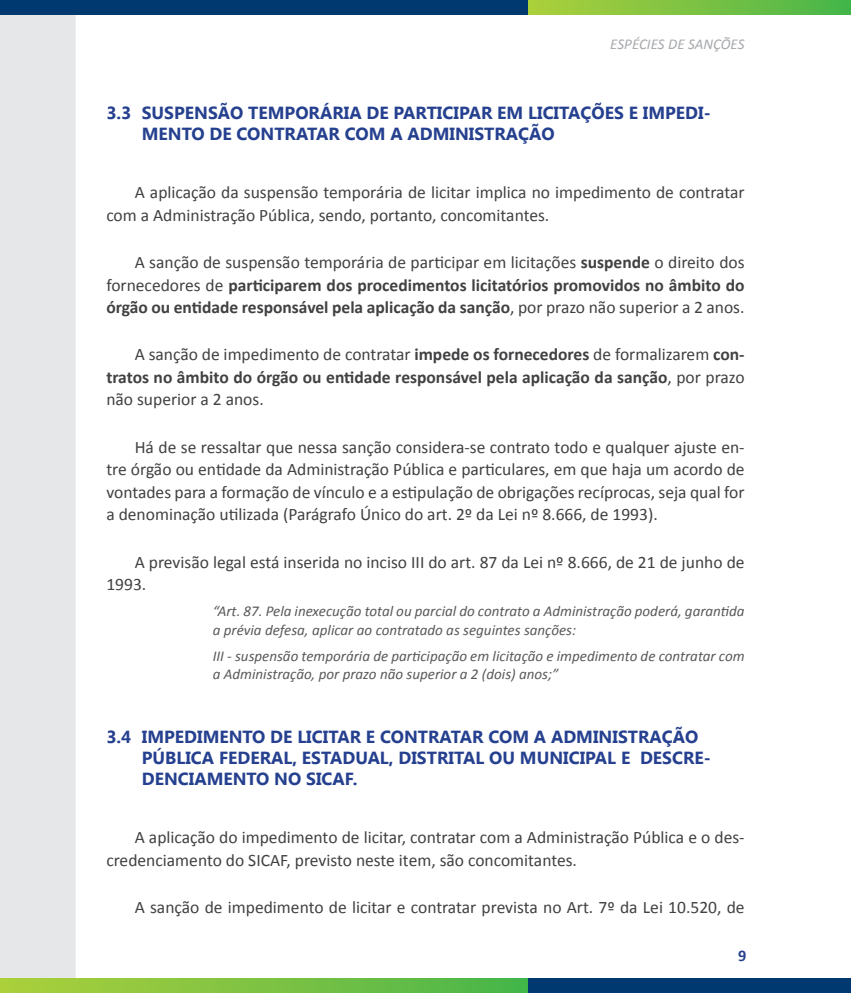
<style>
.page{position:relative;width:851px;height:993px;background:#fff}
.page>*{position:absolute;margin:0;border:0;box-sizing:border-box;transform-origin:0 0}
.t1{font:17.5px/22.5px "Calibri";color:#414042}
.t2{font:700 17.5px/22.5px "Calibri";color:#414042;text-align:justify}
.t3{font:700 17.5px/21px "Segoe UI";color:#25408f}
.t4{font:700 16.25px "Calibri";color:#25408f}
.t5{font:italic 15px/18.8px "Calibri";color:#58595b}
.t6{font:italic 15px "Calibri";color:#a7a9ac}
.s1{font-weight:400}
</style>
<div class="page">
<div style="left:0;top:14px;width:76px;height:964px;background:#e6e7e8"></div>
<div style="left:0;top:0;width:528px;height:14px;background:#003870"></div>
<svg style="left:0;top:978px;width:528px;height:14px;background:#7bc242"></svg>
<svg style="left:528px;top:0;width:322px;height:14px;background:#7bc242"></svg>
<div style="left:528px;top:978px;width:322px;height:14px;background:#003870"></div>
<p class="t6" style="left:610px;top:34px;width:136px">ESPÉCIES DE SANÇÕES</p>
<p class="t3" style="left:142px;top:101px;width:570px;text-indent:-35px">3.3 SUSPENSÃO TEMPORÁRIA DE PARTICIPAR EM LICITAÇÕES E IMPEDI-<br>MENTO DE CONTRATAR COM A ADMINISTRAÇÃO</p>
<p class="t1" style="left:106px;top:181px;width:639px;text-indent:28px">A aplicação da suspensão temporária de licitar implica no impedimento de contratar com a Administração Pública, sendo, portanto, concomitantes.</p>
<p class="t2" style="left:106px;top:251px;width:639px;text-indent:28px"><span class="s1">A sanção de suspensão temporária de participar em licitações</span> suspende <span class="s1">o direito dos fornecedores de</span> participarem dos procedimentos licitatórios promovidos no âmbito do órgão ou entidade responsável pela aplicação da sanção<span class="s1">, por prazo não superior a 2 anos.</span></p>
<p class="t2" style="left:106px;top:343px;width:639px;text-indent:28px"><span class="s1">A sanção de impedimento de contratar</span> impede os fornecedores <span class="s1">de formalizarem</span> con&shy;tratos no âmbito do órgão ou entidade responsável pela aplicação da sanção<span class="s1">, por prazo não superior a 2 anos.</span></p>
<p class="t1" style="left:106px;top:435px;width:639px;text-align:justify;text-indent:28px">Há de se ressaltar que nessa sanção considera-se contrato todo e qualquer ajuste en&shy;tre órgão ou entidade da Administração Pública e particulares, em que haja um acordo de vontades para a formação de vínculo e a estipulação de obrigações recíprocas, seja qual for a denominação utilizada (Parágrafo Único do art. 2º da Lei nº 8.666, de 1993).</p>
<p class="t1" style="left:106px;top:550px;width:639px;text-indent:28px">A previsão legal está inserida no inciso III do art. 87 da Lei nº 8.666, de 21 de junho de<br>1993.</p>
<p class="t5" style="left:213px;top:601px;width:533px">“Art. 87. Pela inexecução total ou parcial do contrato a Administração poderá, garantida a prévia defesa, aplicar ao contratado as seguintes sanções:</p>
<p class="t5" style="left:213px;top:645px;width:533px">III - suspensão temporária de participação em licitação e impedimento de contratar com a Administração, por prazo não superior a 2 (dois) anos;”</p>
<p class="t3" style="left:142px;top:725px;width:570px;text-indent:-35px">3.4 IMPEDIMENTO DE LICITAR E CONTRATAR COM A ADMINISTRAÇÃO<br>PÚBLICA FEDERAL, ESTADUAL, DISTRITAL OU MUNICIPAL E DESCRE-<br>DENCIAMENTO NO SICAF.</p>
<p class="t1" style="left:106px;top:825px;width:639px;text-indent:28px">A aplicação do impedimento de licitar, contratar com a Administração Pública e o des&shy;credenciamento do SICAF, previsto neste item, são concomitantes.</p>
<p class="t1" style="left:135px;top:895px;width:611px">A sanção de impedimento de licitar e contratar prevista no Art. 7º da Lei 10.520, de</p>
<p class="t4" style="left:738px;top:944px;width:10px">9</p>
</div>
